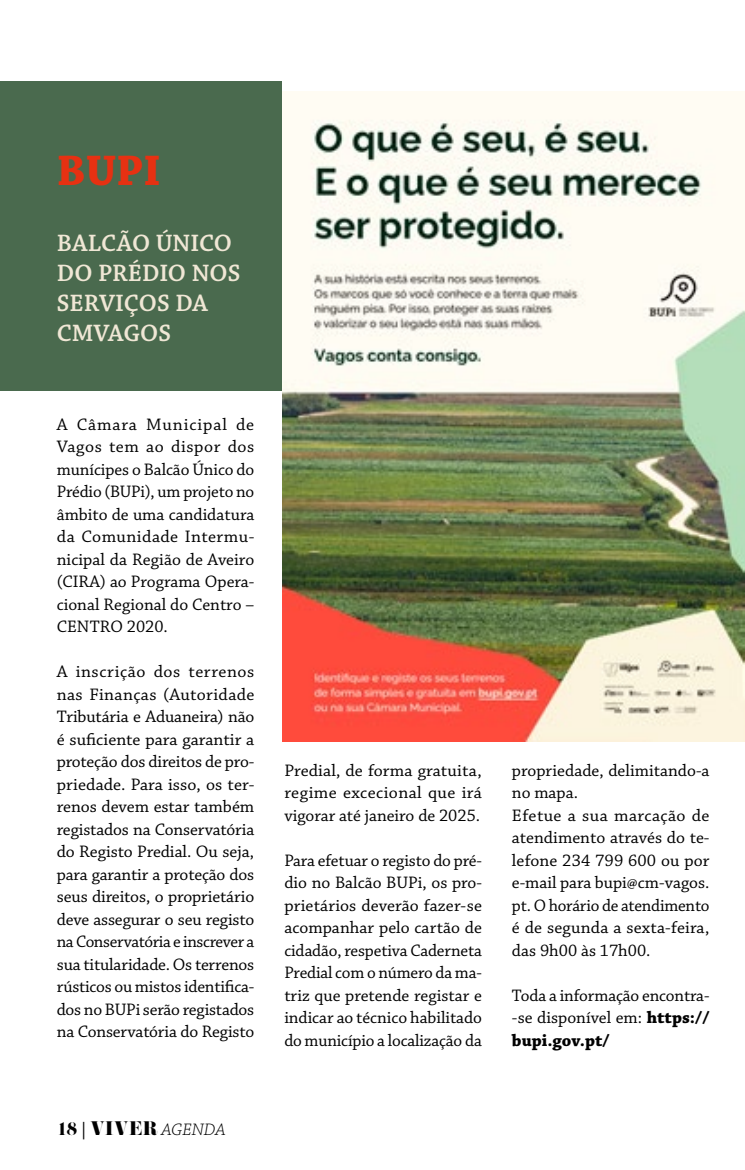
<style>
.page{position:relative;width:745px;height:1170px;background:#fff}
.page>*{position:absolute;margin:0;border:0;box-sizing:border-box;transform-origin:0 0}
.t1{font:700 45px "Chaparral Pro";color:#e63112}
.t2{font:600 25px/30px "Chaparral Pro";color:#f0e7d5}
.t3{font:17.5px/22.5px "Chaparral Pro";color:#000;text-align:justify}
.t4{font:17.5px "Pistilli";color:#000}
.s1{font-family:"Minion Pro"}
.s2{font-family:"Chaparral Pro";font-weight:300;font-style:italic}
.s3{font-weight:700}
</style>
<div class="page">
<div style="left:0;top:81px;width:281px;height:310px;background:#4a6a4e"></div>
<img style="left:282px;top:92px;width:462px;height:649px">
<h1 class="t1" style="left:57px;top:144px;width:105px">BUPI</h1>
<h2 class="t2" style="left:57px;top:228px;width:185px">BALCÃO ÚNICO<br>DO PRÉDIO NOS<br>SERVIÇOS DA<br>CMVAGOS</h2>
<p class="t3" style="left:57px;top:413px;width:199px">A Câmara Municipal de Vagos tem ao dispor dos munícipes o Balcão Único do Prédio (BUPi), um projeto no âmbito de uma candidatura da Comunidade Intermu&shy;nicipal da Região de Aveiro (CIRA) ao Programa Opera&shy;cional Regional do Centro – CENTRO 2020.</p>
<p class="t3" style="left:57px;top:661px;width:199px">A inscrição dos terrenos nas Finanças (Autoridade Tributária e Aduaneira) não é suficiente para garantir a proteção dos direitos de pro&shy;priedade. Para isso, os ter&shy;renos devem estar também registados na Conservatória do Registo Predial. Ou seja, para garantir a proteção dos seus direitos, o proprietário deve assegurar o seu registo na Conservatória e inscrever a sua titularidade. Os terrenos rústicos ou mistos identifica&shy;dos no BUPi serão registados na Conservatória do Registo</p>
<p class="t4" style="left:57px;top:1116px;width:170px">18 <span class="s1">|</span> VIVER <span class="s2">AGENDA</span></p>
<p class="t3" style="left:284px;top:759px;width:199px">Predial, de forma gratuita, regime excecional que irá vigorar até janeiro de 2025.</p>
<p class="t3" style="left:284px;top:849px;width:199px">Para efetuar o registo do pré&shy;dio no Balcão BUPi, os pro&shy;prietários deverão fazer-se acompanhar pelo cartão de cidadão, respetiva Caderneta Predial com o número da ma&shy;triz que pretende registar e indicar ao técnico habilitado do município a localização da</p>
<p class="t3" style="left:511px;top:759px;width:199px;text-align:left">propriedade, delimitando-a no mapa.<br>Efetue a sua marcação de atendimento através do te&shy;lefone 234 799 600 ou por e-mail para bupi@cm-vagos. pt. O horário de atendimento é de segunda a sexta-feira, das 9h00 às 17h00.</p>
<p class="t3" style="left:511px;top:984px;width:199px">Toda a informação encontra--se disponível em: <span class="s3">https:// bupi.gov.pt/</span></p>
</div>
